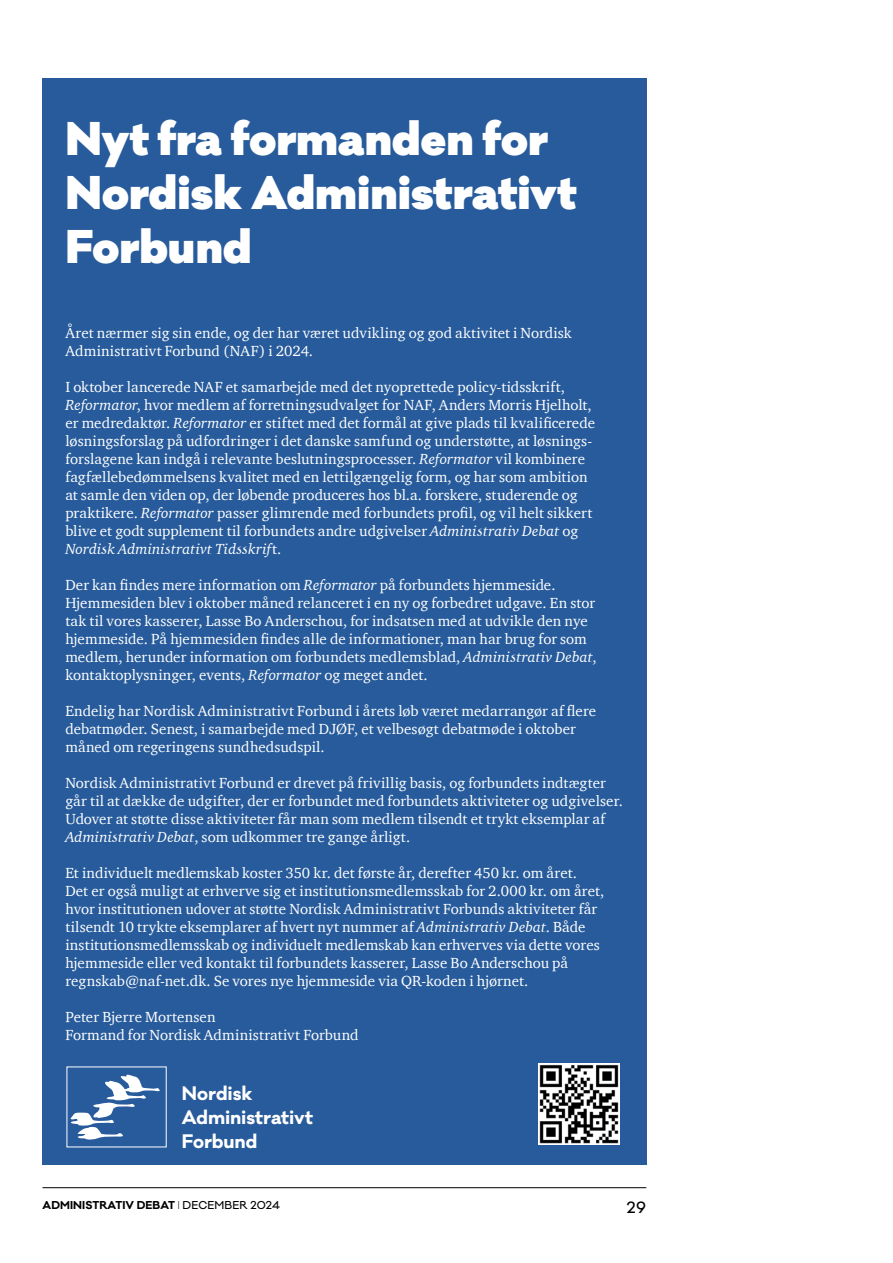
<style>
.page{position:relative;width:893px;height:1263px;background:#fff}
.page>*{position:absolute;margin:0;border:0;box-sizing:border-box;transform-origin:0 0}
.t1{font:900 43.5px/54px "Galano Classic";color:#fff}
.t2{font:700 18px/24px "Galano Classic";letter-spacing:-.005em;color:#fff}
.t3{font:15px/18px "Charter";letter-spacing:.005em;color:#fff}
.t4{font:500 15px "Galano Classic";color:#000}
.t5{font:700 10.5px "Galano Classic";letter-spacing:.01em;color:#000}
.s1{font-style:italic}
.s2{font-weight:300}
.s3{font-weight:500}
</style>
<div class="page">
<hr style="left:43px;top:1187px;width:603px;height:1px;background:#000">
<div style="left:42px;top:79px;width:604px;height:1086px;background:#275b9b"></div>
<svg style="left:71px;top:1075px;width:89px;height:65px"></svg>
<img style="left:538px;top:1064px;width:81px;height:81px">
<h1 class="t1" style="left:65px;top:111px;width:512px">Nyt fra formanden for<br>Nordisk Administrativt<br>Forbund</h1>
<p class="t3" style="left:65px;top:323px;width:508px">Året nærmer sig sin ende, og der har været udvikling og god aktivitet i Nordisk<br>Administrativt Forbund (NAF) i 2024.</p>
<p class="t3" style="left:65px;top:377px;width:531px">I oktober lancerede NAF et samarbejde med det nyoprettede policy-tidsskrift, <span class="s1">Reformator</span>, hvor medlem af forretningsudvalget for NAF, Anders Morris Hjelholt, er medredaktør. <span class="s1">Reformator</span> er stiftet med det formål at give plads til kvalificerede løsningsforslag på udfordringer i det danske samfund og understøtte, at løsnings&shy;forslagene kan indgå i relevante beslutningsprocesser. <span class="s1">Reformator</span> vil kombinere fagfællebedømmelsens kvalitet med en lettilgængelig form, og har som ambition at samle den viden op, der løbende produceres hos bl.a. forskere, studerende og praktikere. <span class="s1">Reformator</span> passer glimrende med forbundets profil, og vil helt sikkert blive et godt supplement til forbundets andre udgivelser <span class="s1">Administrativ Debat</span> og <span class="s1">Nordisk Administrativt Tidsskrif</span>t.</p>
<p class="t3" style="left:65px;top:575px;width:533px">Der kan findes mere information om <span class="s1">Reformator</span> på forbundets hjemmeside.<br>Hjemmesiden blev i oktober måned relanceret i en ny og forbedret udgave. En stor tak til vores kasserer, Lasse Bo Anderschou, for indsatsen med at udvikle den nye hjemmeside. På hjemmesiden findes alle de informationer, man har brug for som medlem, herunder information om forbundets medlemsblad, <span class="s1">Administrativ Debat</span>, kontaktoplysninger, events, <span class="s1">Reformator</span> og meget andet.</p>
<p class="t3" style="left:65px;top:701px;width:532px">Endelig har Nordisk Administrativt Forbund i årets løb været medarrangør af flere debatmøder. Senest, i samarbejde med DJØF, et velbesøgt debatmøde i oktober måned om regeringens sundhedsudspil.</p>
<p class="t3" style="left:65px;top:773px;width:559px">Nordisk Administrativt Forbund er drevet på frivillig basis, og forbundets indtægter går til at dække de udgifter, der er forbundet med forbundets aktiviteter og udgivelser.<br>Udover at støtte disse aktiviteter får man som medlem tilsendt et trykt eksemplar af <span class="s1">Administrativ Debat</span>, som udkommer tre gange årligt.</p>
<p class="t3" style="left:65px;top:863px;width:540px">Et individuelt medlemskab koster 350 kr. det første år, derefter 450 kr. om året.<br>Det er også muligt at erhverve sig et institutionsmedlemsskab for 2.000 kr. om året, hvor institutionen udover at støtte Nordisk Administrativt Forbunds aktiviteter får tilsendt 10 trykte eksemplarer af hvert nyt nummer af <span class="s1">Administrativ Debat</span>. Både institutionsmedlemsskab og individuelt medlemskab kan erhverves via dette vores hjemmeside eller ved kontakt til forbundets kasserer, Lasse Bo Anderschou på regnskab@naf-net.dk. Se vores nye hjemmeside via QR-koden i hjørnet.</p>
<p class="t3" style="left:65px;top:1007px;width:295px">Peter Bjerre Mortensen<br>Formand for Nordisk Administrativt Forbund</p>
<p class="t2" style="left:182px;top:1081px;width:133px">Nordisk<br>Administrativt<br>Forbund</p>
<p class="t5" style="left:43px;top:1198px;width:239px">ADMINISTRATIV DEBAT <span class="s2">|</span> <span class="s3">DECEMBER 2024</span></p>
<p class="t4" style="left:627px;top:1198px;width:21px">29</p>
</div>
